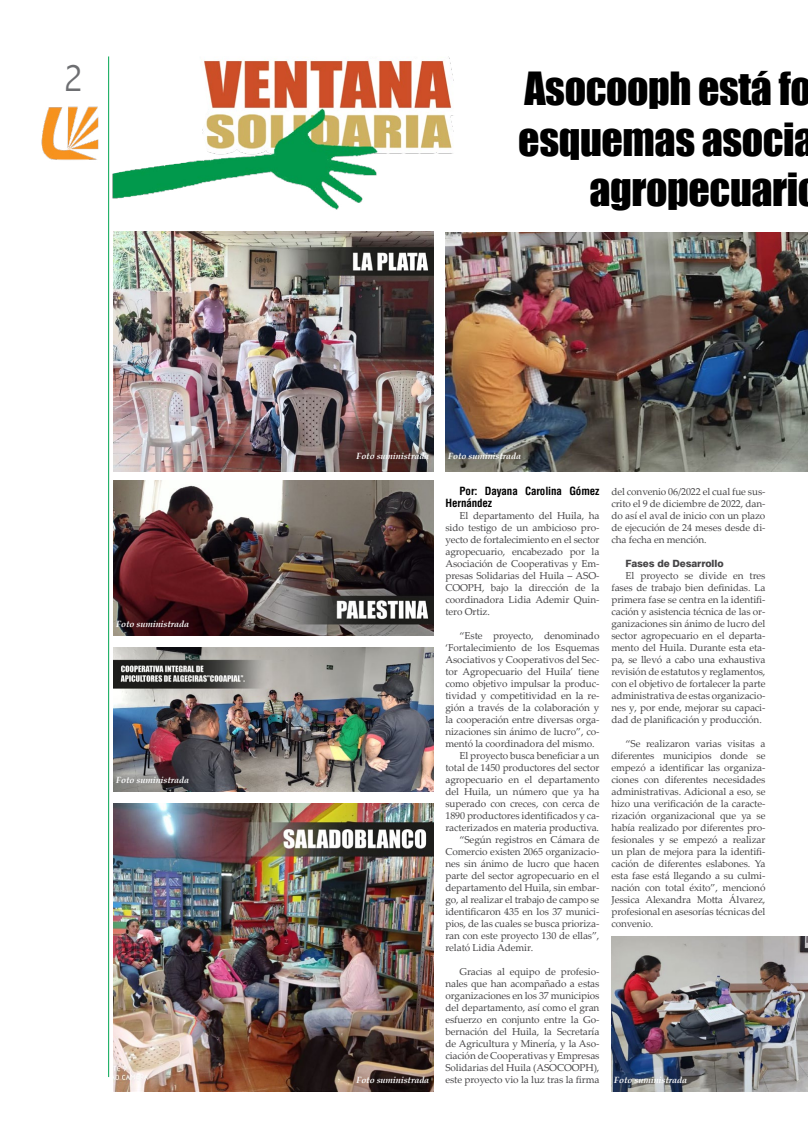
<style>
.page{position:relative;width:808px;height:1134px;background:#fff}
.page>*{position:absolute;margin:0;border:0;box-sizing:border-box;transform-origin:0 0}
.t1{font:42px "Impact";letter-spacing:-.01em;color:#000}
.t2{font:300 condensed 40px "Abadi";color:#6d6e71}
.t3{font:700 condensed 11px/12px "Helvetica LT Std";letter-spacing:-.01em;color:#000}
.t4{font:10px/12px "Palatino Linotype";letter-spacing:-.01em;color:#464547;text-align:justify}
.t5{font:800 10px "Swiss 721 BT";letter-spacing:-.01em;color:#464547}
.t6{font:italic 700 9px "Book Antiqua";letter-spacing:-.01em;color:#fff}
</style>
<div class="page">
<img style="left:41px;top:106px;width:58px;height:54px">
<hr style="left:108px;top:56px;width:1px;height:1021px;background:#00a651">
<img style="left:112px;top:56px;width:342px;height:154px">
<img style="left:113px;top:480px;width:320px;height:156px">
<img style="left:113px;top:648px;width:320px;height:144px">
<img style="left:113px;top:231px;width:320px;height:240px">
<img style="left:113px;top:804px;width:320px;height:287px">
<img style="left:445px;top:233px;width:363px;height:238px">
<img style="left:611px;top:936px;width:197px;height:155px">
<h2 class="t2" style="left:64px;top:54px;width:20px">2</h2>
<h1 class="t1" style="left:524px;top:56px;width:289px">Asocooph está fo</h1>
<h1 class="t1" style="left:518px;top:106px;width:299px">esquemas asocia</h1>
<h1 class="t1" style="left:589px;top:157px;width:210px">agropecuari</h1>
<p class="t6" style="left:116px;top:618px;width:74px">Foto suministrada</p>
<p class="t6" style="left:116px;top:774px;width:74px">Foto suministrada</p>
<p class="t6" style="left:356px;top:450px;width:74px">Foto suministrada</p>
<p class="t6" style="left:448px;top:450px;width:74px">Foto suministrada</p>
<p class="t3" style="left:445px;top:485px;width:155px;text-indent:14px">Por: Dayana Carolina Gómez<br>Hernández</p>
<p class="t4" style="left:445px;top:509px;width:156px;text-indent:14px">El departamento del Huila, ha sido testigo de un ambicioso pro&shy;yecto de fortalecimiento en el sector agropecuario, encabezado por la Asociación de Cooperativas y Em&shy;presas Solidarias del Huila – ASO-COOPH, bajo la dirección de la coordinadora Lidia Ademir Quin&shy;tero Ortiz.</p>
<p class="t4" style="left:460px;top:629px;width:141px">“Este proyecto, denominado</p>
<p class="t4" style="left:445px;top:641px;width:155px">‘Fortalecimiento de los Esquemas</p>
<p class="t4" style="left:445px;top:653px;width:156px">Asociativos y Cooperativos del Sec-</p>
<p class="t4" style="left:445px;top:665px;width:155px">tor Agropecuario del Huila’ tiene</p>
<p class="t4" style="left:445px;top:677px;width:155px">como objetivo impulsar la produc-</p>
<p class="t4" style="left:445px;top:689px;width:155px">tividad y competitividad en la re-</p>
<p class="t4" style="left:445px;top:701px;width:155px">gión a través de la colaboración y</p>
<p class="t4" style="left:445px;top:713px;width:155px">la cooperación entre diversas orga-</p>
<p class="t4" style="left:445px;top:725px;width:155px">nizaciones sin ánimo de lucro”, co-</p>
<p class="t4" style="left:445px;top:737px;width:151px">mentó la coordinadora del mismo.</p>
<p class="t4" style="left:460px;top:749px;width:141px">El proyecto busca beneficiar a un</p>
<p class="t4" style="left:445px;top:761px;width:155px">total de 1450 productores del sector</p>
<p class="t4" style="left:445px;top:773px;width:155px">agropecuario en el departamento</p>
<p class="t4" style="left:445px;top:785px;width:155px">del Huila, un número que ya ha</p>
<p class="t4" style="left:445px;top:797px;width:156px">superado con creces, con cerca de</p>
<p class="t4" style="left:445px;top:809px;width:156px">1890 productores identificados y ca-</p>
<p class="t4" style="left:445px;top:821px;width:155px">racterizados en materia productiva.</p>
<p class="t4" style="left:460px;top:833px;width:141px">“Según registros en Cámara de</p>
<p class="t4" style="left:445px;top:845px;width:155px">Comercio existen 2065 organizacio-</p>
<p class="t4" style="left:445px;top:857px;width:155px">nes sin ánimo de lucro que hacen</p>
<p class="t4" style="left:445px;top:869px;width:155px">parte del sector agropecuario en el</p>
<p class="t4" style="left:445px;top:881px;width:155px">departamento del Huila, sin embar-</p>
<p class="t4" style="left:445px;top:893px;width:155px">go, al realizar el trabajo de campo se</p>
<p class="t4" style="left:445px;top:905px;width:155px">identificaron 435 en los 37 munici-</p>
<p class="t4" style="left:445px;top:917px;width:155px">pios, de las cuales se busca prioriza-</p>
<p class="t4" style="left:445px;top:929px;width:155px">ran con este proyecto 130 de ellas”,</p>
<p class="t4" style="left:445px;top:941px;width:90px">relató Lidia Ademir.</p>
<p class="t4" style="left:445px;top:965px;width:156px;text-indent:14px">Gracias al equipo de profesio&shy;nales que han acompañado a estas organizaciones en los 37 municipios del departamento, así como el gran esfuerzo en conjunto entre la Go&shy;bernación del Huila, la Secretaría de Agricultura y Minería, y la Aso&shy;ciación de Cooperativas y Empresas Solidarias del Huila (ASOCOOPH), este proyecto vio la luz tras la firma</p>
<p class="t4" style="left:611px;top:485px;width:156px">del convenio 06/2022 el cual fue sus&shy;crito el 9 de diciembre de 2022, dan&shy;do así el aval de inicio con un plazo de ejecución de 24 meses desde di&shy;cha fecha en mención.</p>
<p class="t5" style="left:626px;top:558px;width:99px">Fases de Desarrollo</p>
<p class="t4" style="left:611px;top:569px;width:156px;text-indent:14px">El proyecto se divide en tres fases de trabajo bien definidas. La primera fase se centra en la identifi&shy;cación y asistencia técnica de las or&shy;ganizaciones sin ánimo de lucro del sector agropecuario en el departa&shy;mento del Huila. Durante esta eta&shy;pa, se llevó a cabo una exhaustiva revisión de estatutos y reglamentos, con el objetivo de fortalecer la parte administrativa de estas organizacio&shy;nes y, por ende, mejorar su capaci&shy;dad de planificación y producción.</p>
<p class="t4" style="left:611px;top:737px;width:156px;text-indent:14px">“Se realizaron varias visitas a diferentes municipios donde se empezó a identificar las organiza&shy;ciones con diferentes necesidades administrativas. Adicional a eso, se hizo una verificación de la caracte&shy;rización organizacional que ya se había realizado por diferentes pro&shy;fesionales y se empezó a realizar un plan de mejora para la identifi&shy;cación de diferentes eslabones. Ya esta fase está llegando a su culmi&shy;nación con total éxito”, mencionó Jessica Alexandra Motta Álvarez, profesional en asesorías técnicas del convenio.</p>
<p class="t6" style="left:356px;top:1074px;width:74px">Foto suministrada</p>
<p class="t6" style="left:614px;top:1074px;width:74px">Foto suministrada</p>
</div>
